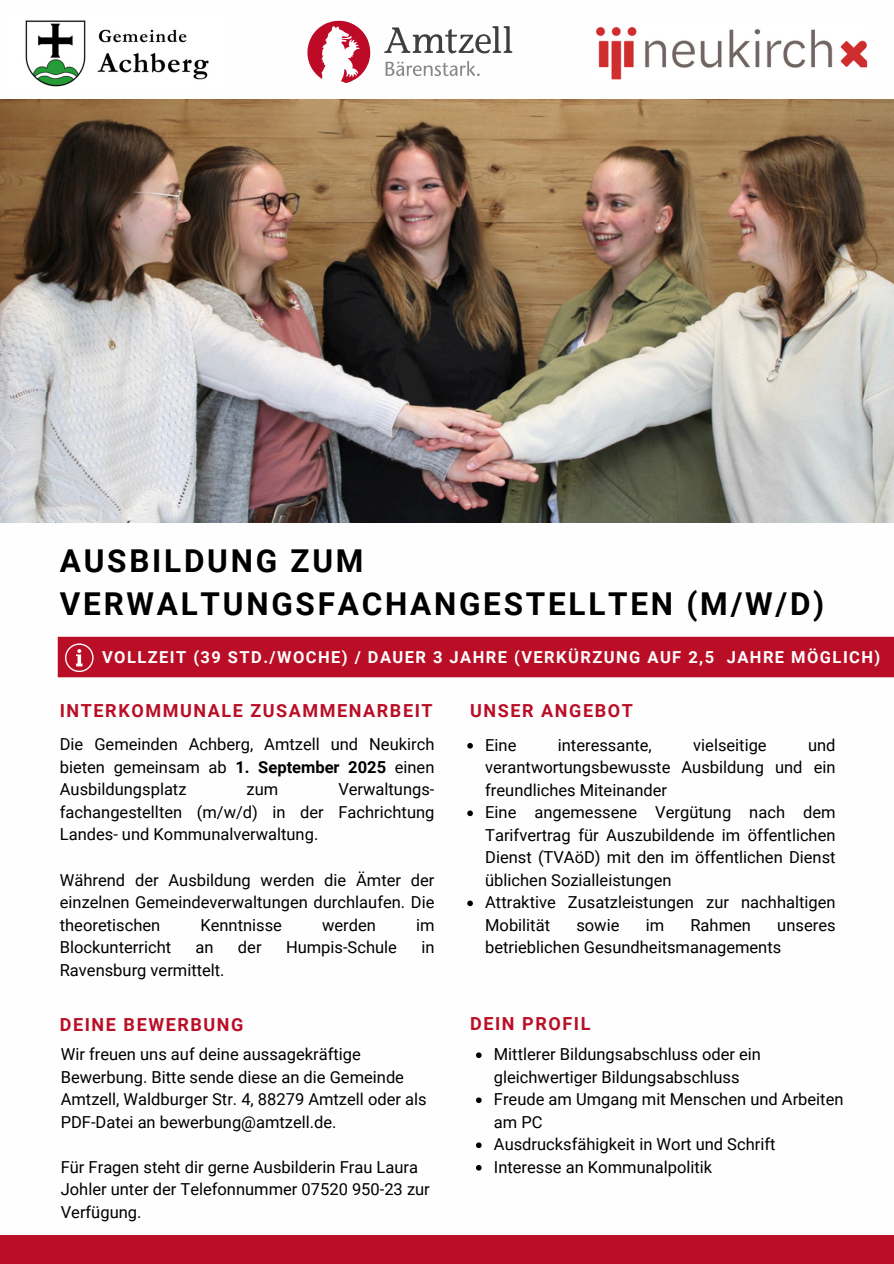
<style>
.page{position:relative;width:894px;height:1264px;background:#fff}
.page>*{position:absolute;margin:0;border:0;box-sizing:border-box;transform-origin:0 0}
.t1{font:700 31.5px/43.8px "Roboto";letter-spacing:.09em;color:#000}
.t2{font:700 18px "Roboto";letter-spacing:.085em;color:#b90e26}
.t3{font:16.5px/22.5px "Roboto";color:#000}
.t4{font:700 16.5px "Roboto";letter-spacing:.085em;color:#fefefe}
.s1{font-weight:700}
</style>
<div class="page">
<img style="left:0;top:100px;width:893px;height:423px">
<img style="left:596px;top:27px;width:272px;height:53px">
<img style="left:25px;top:20px;width:184px;height:67px">
<svg style="left:384px;top:26px;width:128px;height:28px"></svg>
<svg style="left:385px;top:61px;width:94px;height:15px"></svg>
<svg style="left:307px;top:21px;width:63px;height:62px"></svg>
<div style="left:0;top:1234px;width:893px;height:29px;background:#b90e26"></div>
<div style="left:58px;top:636px;width:835px;height:41px;background:#b90e26"></div>
<svg style="left:65px;top:643px;width:28px;height:28px"></svg>
<svg style="left:476px;top:1052px;width:5px;height:6px"></svg>
<svg style="left:476px;top:1097px;width:5px;height:6px"></svg>
<svg style="left:476px;top:1142px;width:5px;height:6px"></svg>
<svg style="left:476px;top:1165px;width:5px;height:5px"></svg>
<svg style="left:467px;top:743px;width:6px;height:5px"></svg>
<svg style="left:467px;top:810px;width:6px;height:6px"></svg>
<svg style="left:467px;top:900px;width:6px;height:6px"></svg>
<p class="t1" style="left:60px;top:539px;width:765px">AUSBILDUNG ZUM<br>VERWALTUNGSFACHANGESTELLTEN (M/W/D)</p>
<h2 class="t4" style="left:102px;top:648px;width:779px">VOLLZEIT (39 STD./WOCHE) / DAUER 3 JAHRE (VERKÜRZUNG AUF 2,5 JAHRE MÖGLICH)</h2>
<p class="t2" style="left:60px;top:700px;width:374px">INTERKOMMUNALE ZUSAMMENARBEIT</p>
<p class="t2" style="left:470px;top:700px;width:164px">UNSER ANGEBOT</p>
<p class="t3" style="left:485px;top:734px;width:33px">Eine</p>
<p class="t3" style="left:557px;top:734px;width:95px">interessante,</p>
<p class="t3" style="left:693px;top:734px;width:75px">vielseitige</p>
<p class="t3" style="left:60px;top:733px;width:376px;text-align:justify">Die Gemeinden Achberg, Amtzell und Neukirch bieten gemeinsam ab <span class="s1">1. September 2025</span> einen Ausbildungsplatz</p>
<p class="t3" style="left:485px;top:734px;width:352px;text-align:justify;text-indent:323px">und verantwortungsbewusste Ausbildung und ein freundliches Miteinander</p>
<p class="t3" style="left:485px;top:801px;width:352px;text-align:justify">Eine angemessene Vergütung nach dem Tarifvertrag für Auszubildende im öffentlichen Dienst (TVAöD) mit den im öffentlichen Dienst üblichen Sozialleistungen</p>
<p class="t3" style="left:485px;top:891px;width:352px">Attraktive Zusatzleistungen zur nachhaltigen<br>Mobilität</p>
<p class="t3" style="left:60px;top:778px;width:376px;text-align:justify;text-indent:278px">Verwaltungs&shy;fachangestellten (m/w/d) in der Fachrichtung Landes- und Kommunalverwaltung.</p>
<h1 class="t3" style="left:60px;top:868px;width:376px;text-align:justify">Während der Ausbildung werden die Ämter der einzelnen Gemeindeverwaltungen durchlaufen. Die theoretischen</h1>
<p class="t3" style="left:246px;top:778px;width:33px">zum</p>
<h1 class="t3" style="left:200px;top:913px;width:83px">Kenntnisse</h1>
<h1 class="t3" style="left:322px;top:913px;width:55px">werden</h1>
<h1 class="t3" style="left:416px;top:913px;width:20px">im</h1>
<p class="t3" style="left:576px;top:914px;width:45px">sowie</p>
<p class="t3" style="left:645px;top:914px;width:20px">im</p>
<p class="t3" style="left:690px;top:914px;width:62px">Rahmen</p>
<p class="t3" style="left:485px;top:914px;width:352px;text-indent:292px">unseres betrieblichen Gesundheitsmanagements</p>
<h1 class="t3" style="left:60px;top:936px;width:113px">Blockunterricht</h1>
<h1 class="t3" style="left:195px;top:936px;width:20px">an</h1>
<h1 class="t3" style="left:238px;top:936px;width:25px">der</h1>
<h1 class="t3" style="left:286px;top:936px;width:112px">Humpis-Schule</h1>
<h1 class="t3" style="left:421px;top:936px;width:15px">in</h1>
<h1 class="t3" style="left:60px;top:958px;width:166px">Ravensburg vermittelt.</h1>
<p class="t2" style="left:60px;top:1014px;width:185px">DEINE BEWERBUNG</p>
<h2 class="t3" style="left:61px;top:1043px;width:367px">Wir freuen uns auf deine aussagekräftige Bewerbung. Bitte sende diese an die Gemeinde Amtzell, Waldburger Str. 4, 88279 Amtzell oder als PDF-Datei an bewerbung@amtzell.de.</h2>
<p class="t3" style="left:61px;top:1155px;width:370px">Für Fragen steht dir gerne Ausbilderin Frau Laura<br>Johler unter der Telefonnummer 07520 950-23 zur<br>Verfügung.</p>
<h2 class="t2" style="left:470px;top:1013px;width:122px">DEIN PROFIL</h2>
<h2 class="t3" style="left:494px;top:1043px;width:268px">Mittlerer Bildungsabschluss oder ein gleichwertiger Bildungsabschluss</h2>
<p class="t3" style="left:494px;top:1088px;width:351px">Freude am Umgang mit Menschen und Arbeiten am PC</p>
<p class="t3" style="left:494px;top:1133px;width:283px">Ausdrucksfähigkeit in Wort und Schrift</p>
<h2 class="t3" style="left:494px;top:1155px;width:220px">Interesse an Kommunalpolitik</h2>
</div>
